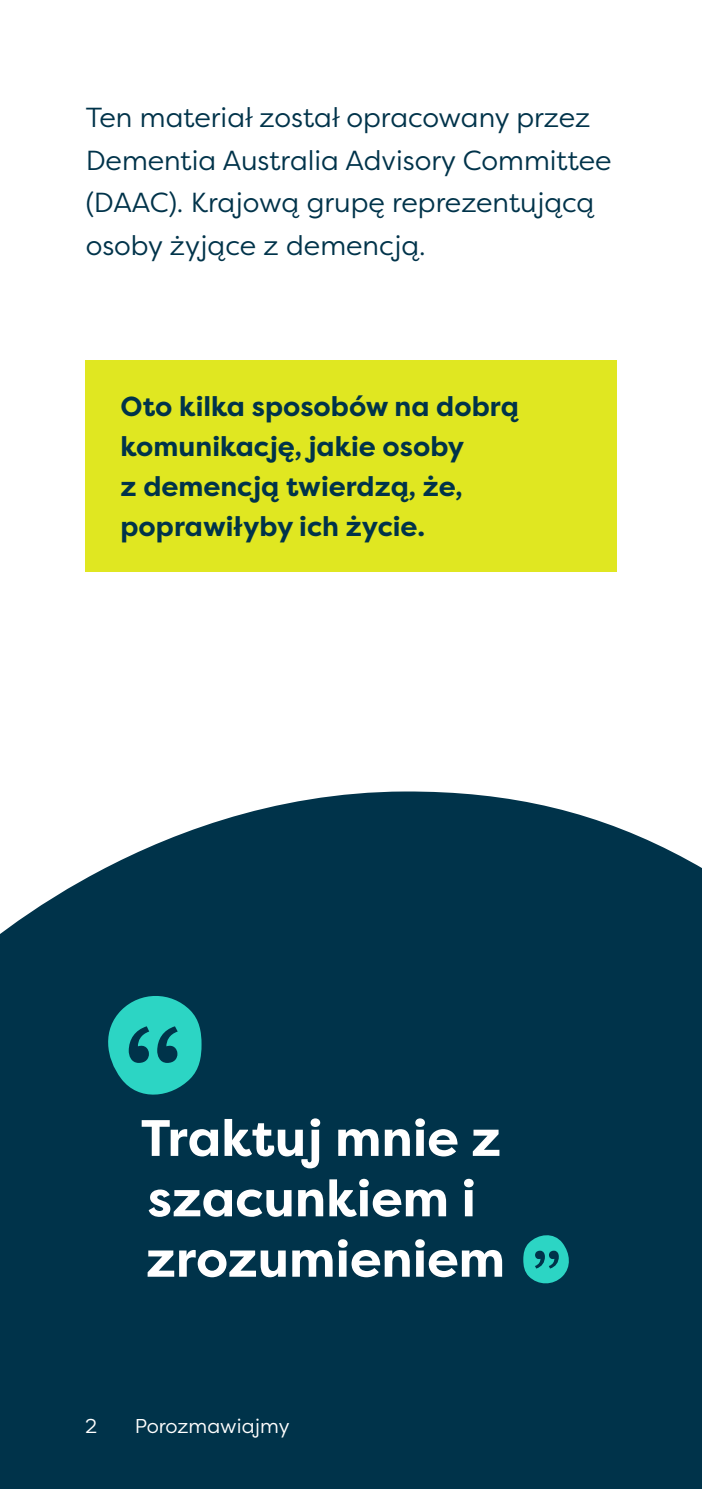
<style>
.page{position:relative;width:702px;height:1489px;background:#fff}
.page>*{position:absolute;margin:0;border:0;box-sizing:border-box;transform-origin:0 0}
.BODY{font:700 51px/60.5px "Filson Pro";color:#fff}
.BODY-2{font:27.5px/42.5px "Filson Pro";color:#00334a}
._07__Key_info{font:700 27.5px/40px "Filson Pro";color:#00334a}
.t1{font:20px "Filson Pro";color:#fff}
</style>
<div class="page">
<div style="left:85px;top:360px;width:532px;height:211px;background:#e0e721"></div>
<div style="left:0;top:791px;width:702px;height:697px;background:#00334a"></div>
<svg style="left:102px;top:991px;width:99px;height:110px;background:#199291"></svg>
<svg style="left:523px;top:1231px;width:48px;height:54px;background:#199291"></svg>
<p class="BODY-2" style="left:86px;top:95px;width:527px">Ten materiał został opracowany przez Dementia Australia Advisory Committee (DAAC). Krajową grupę reprezentującą osoby żyjące z demencją.</p>
<p class="_07__Key_info" style="left:120px;top:386px;width:400px">Oto kilka sposobów na dobrą komunikację, jakie osoby<br>z demencją twierdzą, że, poprawiłyby ich życie.</p>
<p class="BODY" style="left:140px;top:1108px;width:366px">Traktuj mnie z szacunkiem i zrozumieniem</p>
<p class="t1" style="left:85px;top:1412px;width:14px">2</p>
<p class="t1" style="left:135px;top:1412px;width:156px">Porozmawiajmy</p>
</div>
